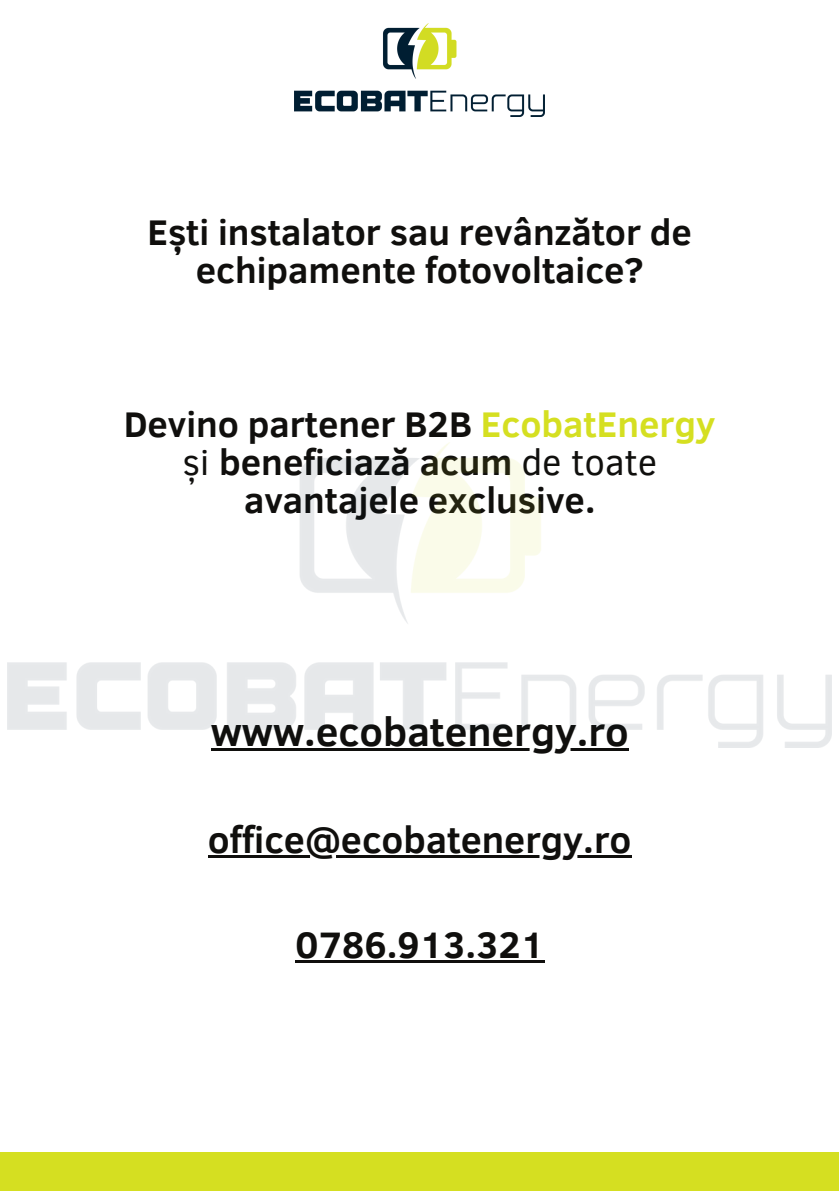
<style>
.page{position:relative;width:839px;height:1191px;background:#fff}
.page>*{position:absolute;margin:0;border:0;box-sizing:border-box;transform-origin:0 0}
.t1{font:700 40.8px "Clear Sans";color:#100f0d}
.t2{font:700 37.8px "Clear Sans";color:#100f0d}
.t3{font:700 36.6px/38px "Clear Sans";color:#100f0d;text-align:center}
.s1{color:#d5df21}
.s2{font-weight:400}
</style>
<div class="page">
<div style="left:0;top:1152px;width:838px;height:39px;background:#d5df21"></div>
<hr style="left:211px;top:748px;width:417px;height:3px;background:#100f0d">
<hr style="left:208px;top:855px;width:423px;height:2px;background:#100f0d">
<hr style="left:295px;top:960px;width:249px;height:2px;background:#100f0d">
<img style="left:295px;top:23px;width:249px;height:93px">
<img style="left:7px;top:443px;width:824px;height:304px">
<h1 class="t3" style="left:147px;top:212px;width:546px">Ești instalator sau revânzător de echipamente fotovoltaice?</h1>
<p class="t3" style="left:124px;top:403px;width:593px">Devino partener B2B <span class="s1">EcobatEnergy </span><span class="s2">și</span> beneficiază acum <span class="s2">de toate </span>avantajele exclusive.</p>
<h2 class="t1" style="left:211px;top:702px;width:419px">www.ecobatenergy.ro</h2>
<p class="t2" style="left:208px;top:812px;width:425px">office@ecobatenergy.ro</p>
<p class="t2" style="left:295px;top:917px;width:251px">0786.913.321</p>
</div>
